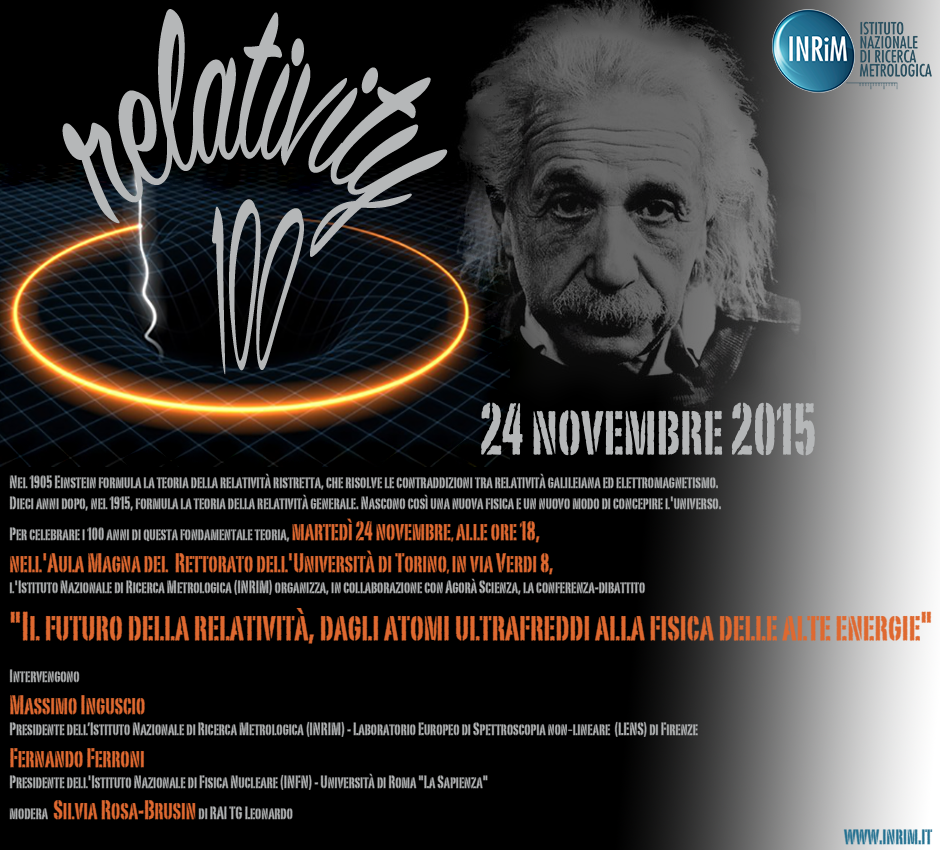
<style>
.page{position:relative;width:940px;height:850px;background:#fff}
.page>*{position:absolute;margin:0;border:0;box-sizing:border-box;transform-origin:0 0}
.t1{font:72px "Portago ITCTT";color:#b5b7b8;scale:.85 1}
.t2{font:39.5px "Portago ITCTT";color:#df6930;scale:.91 1}
.t3{font:26.3px "Portago ITCTT";color:#df6930;scale:.91 1}
.t4{font:24px "Portago ITCTT";color:#237191;scale:.85 1}
.t5{font:17.5px/21px "Portago ITCTT";color:#b5b7b8;scale:.91 1}
.s1{font-size:26.3px;color:#df6930}
.s2{color:#df6930}
.s3{font-size:17.5px}
.s4{font-family:"Myriad Pro"}
</style>
<div class="page">
<img style="left:0;top:0;width:940px;height:850px">
<img style="left:0;top:163px;width:510px;height:304px">
<img style="left:816px;top:9px;width:116px;height:84px">
<img style="left:415px;top:0;width:401px;height:415px">
<img style="left:62px;top:9px;width:386px;height:366px">
<h1 class="t1" style="left:480px;top:384px;width:397px">24 novembre 2015</h1>
<p class="t5" style="left:10px;top:471px;width:784px">Nel 1905 Einstein formula la teoria della relatività ristretta, che risolve le contraddizioni tra relatività galileiana ed elettromagnetismo.<br>Dieci anni dopo, nel 1915, formula la teoria della relatività generale. Nascono così una nuova fisica e un nuovo modo di concepire l'universo.</p>
<p class="t5" style="left:10px;top:523px;width:584px">Per celebrare i 100 anni di questa fondamentale teoria,<span class="s1">martedì 24 novembre</span><span class="s2">,</span> <span class="s1">alle ore 18,</span></p>
<h3 class="t3" style="left:10px;top:546px;width:599px">nell'Aula Magna del Rettorato dell'Università di Torino<span class="s3">,</span> in via Verdi 8,</h3>
<p class="t5" style="left:10px;top:576px;width:700px">l'Istituto Nazionale di Ricerca Metrologica (INRIM) organizza, in collaborazione con Agorà Scienza, la conferenza-dibattito</p>
<h2 class="t2" style="left:10px;top:602px;width:1016px">"Il futuro della relatività, dagli atomi ultrafreddi alla fisica delle alte energie"</h2>
<p class="t5" style="left:10px;top:665px;width:79px">Intervengono</p>
<h3 class="t3" style="left:10px;top:688px;width:151px">Massimo Inguscio</h3>
<p class="t5" style="left:10px;top:718px;width:758px">Presidente dell’Istituto Nazionale di Ricerca Metrologica (INRIM) - Laboratorio Europeo di Spettroscopia non<span class="s4">-</span>lineare (LENS) di Firenze</p>
<h3 class="t3" style="left:10px;top:741px;width:150px">Fernando Ferroni</h3>
<p class="t5" style="left:10px;top:765px;width:527px;line-height:31.6px">Presidente dell'Istituto Nazionale di Fisica Nucleare (INFN) - Università di Roma "La Sapienza" modera <span class="s1">Silvia Rosa-Brusin</span> di RAI TG Leonardo</p>
<h3 class="t4" style="left:844px;top:820px;width:105px">www.inrim.it</h3>
</div>
